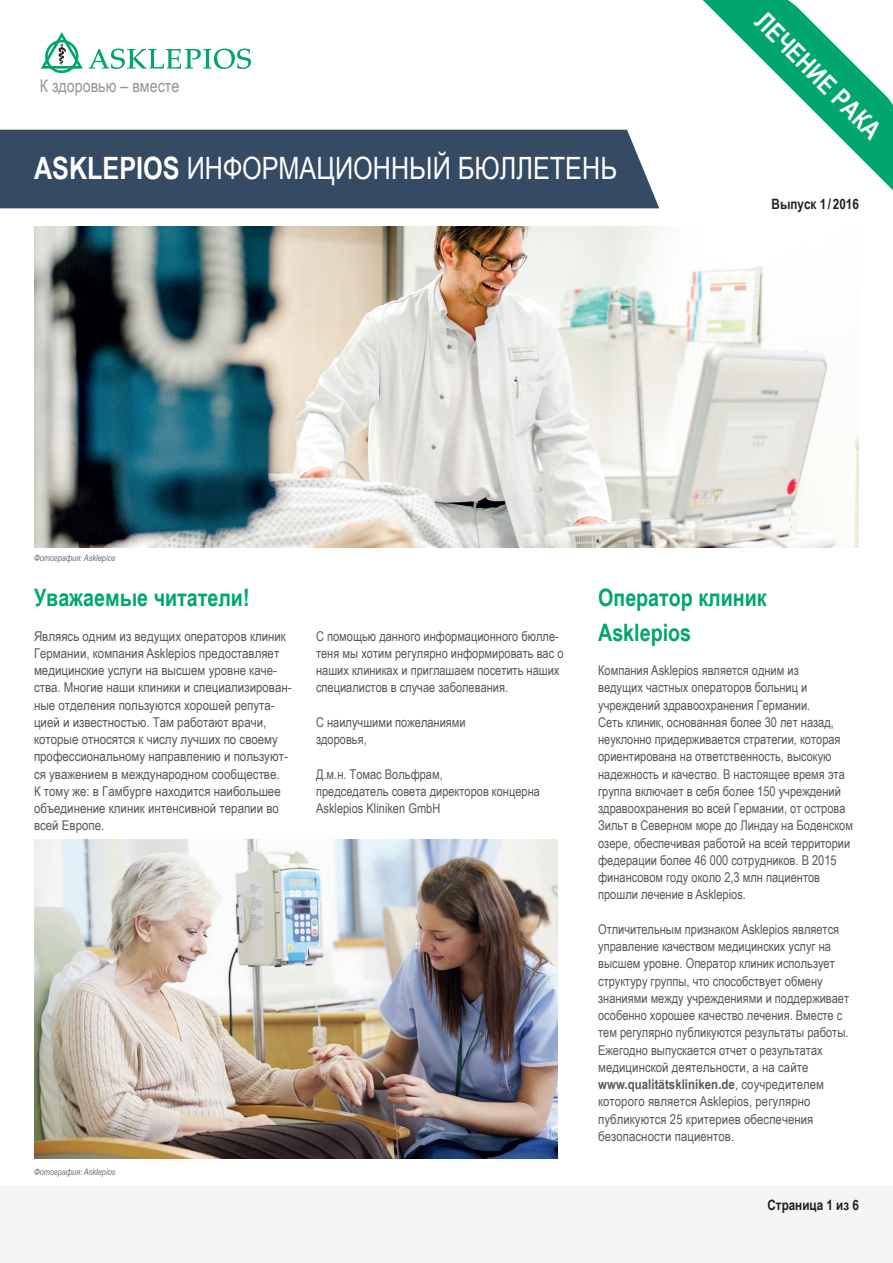
<style>
.page{position:relative;width:893px;height:1263px;background:#fff}
.page>*{position:absolute;margin:0;border:0;box-sizing:border-box;transform-origin:0 0}
.t1{font:30.75px "Arial Narrow";color:#fff}
.t2{font:700 25.8px "Arial Narrow";color:#fff}
.t3{font:700 24px/34.5px "Arial Narrow";color:#00a66e}
.t4{font:17.4px "Arial Narrow";color:#939598}
.t5{font:700 14.25px "Arial Narrow";color:#231f20}
.t6{font:13.5px/17.2px "Arial Narrow";color:#57585a}
.t7{font:13.5px/17.2px "Arial Narrow";color:#57585a;scale:1.04 1}
.t8{font:italic 9px "Arial Narrow";color:#6c6d70}
.s1{font-weight:700}
</style>
<div class="page">
<div style="left:0;top:1186px;width:893px;height:77px;background:#f5f5f4"></div>
<svg style="left:41px;top:32px;width:210px;height:41px"></svg>
<div style="left:0;top:130px;width:659px;height:78px;background:#354a63"></div>
<svg style="left:702px;top:0;width:191px;height:191px"></svg>
<img style="left:34px;top:226px;width:825px;height:322px">
<img style="left:34px;top:840px;width:523px;height:318px">
<p class="t4" style="left:40px;top:74px;width:141px">К здоровью – вместе</p>
<h1 class="t1" style="left:34px;top:146px;width:584px"><span class="s1">ASKLEPIOS</span> ИНФОРМАЦИОННЫЙ БЮЛЛЕТЕНЬ</h1>
<p class="t8" style="left:34px;top:552px;width:83px">Фотография: Asklepios</p>
<h2 class="t2" style="left:773px;top:3px;width:168px;rotate:45deg">ЛЕЧЕНИЕ РАКА</h2>
<p class="t5" style="left:772px;top:193px;width:89px">Выпуск 1 / 2016</p>
<h3 class="t3" style="left:34px;top:579px;width:217px">Уважаемые читатели!</h3>
<p class="t7" style="left:34px;top:627px;width:249px">Являясь одним из ведущих операторов клиник Германии, компания Asklepios предоставляет медицинские услуги на высшем уровне каче&shy;ства. Многие наши клиники и специализирован&shy;ные отделения пользуются хорошей репута&shy;цией и известностью. Там работают врачи, которые относятся к числу лучших по своему профессиональному направлению и пользуют&shy;ся уважением в международном сообществе.<br>К тому же: в Гамбурге находится наибольшее объединение клиник интенсивной терапии во всей Европе.</p>
<p class="t6" style="left:316px;top:627px;width:249px">С помощью данного информационного бюлле&shy;теня мы хотим регулярно информировать вас о наших клиниках и приглашаем посетить наших специалистов в случае заболевания.</p>
<p class="t6" style="left:316px;top:713px;width:151px">С наилучшими пожеланиями здоровья,</p>
<p class="t6" style="left:316px;top:765px;width:225px">Д.м.н. Томас Вольфрам,<br>председатель совета директоров концерна<br>Asklepios Kliniken GmbH</p>
<p class="t8" style="left:34px;top:1166px;width:83px">Фотография: Asklepios</p>
<h3 class="t3" style="left:598px;top:579px;width:170px">Оператор клиник<br>Asklepios</h3>
<p class="t6" style="left:598px;top:661px;width:256px">Компания Asklepios является одним из<br>ведущих частных операторов больниц и учреждений здравоохранения Германии.<br>Сеть клиник, основанная более 30 лет назад, неуклонно придерживается стратегии, которая ориентирована на ответственность, высокую надежность и качество. В настоящее время эта группа включает в себя более 150 учреждений здравоохранения во всей Германии, от острова Зильт в Северном море до Линдау на Боденском озере, обеспечивая работой на всей территории федерации более 46 000 сотрудников. В 2015 финансовом году около 2,3 млн пациентов прошли лечение в Asklepios.</p>
<p class="t6" style="left:598px;top:920px;width:252px">Отличительным признаком Asklepios является управление качеством медицинских услуг на высшем уровне. Оператор клиник использует структуру группы, что способствует обмену знаниями между учреждениями и поддерживает особенно хорошее качество лечения. Вместе с тем регулярно публикуются результаты работы.<br>Ежегодно выпускается отчет о результатах медицинской деятельности, а на сайте <span class="s1">www.qualitätskliniken.de</span>, соучредителем которого является Asklepios, регулярно публикуются 25 критериев обеспечения безопасности пациентов.</p>
<p class="t5" style="left:767px;top:1194px;width:93px">Страница 1 из 6</p>
</div>
